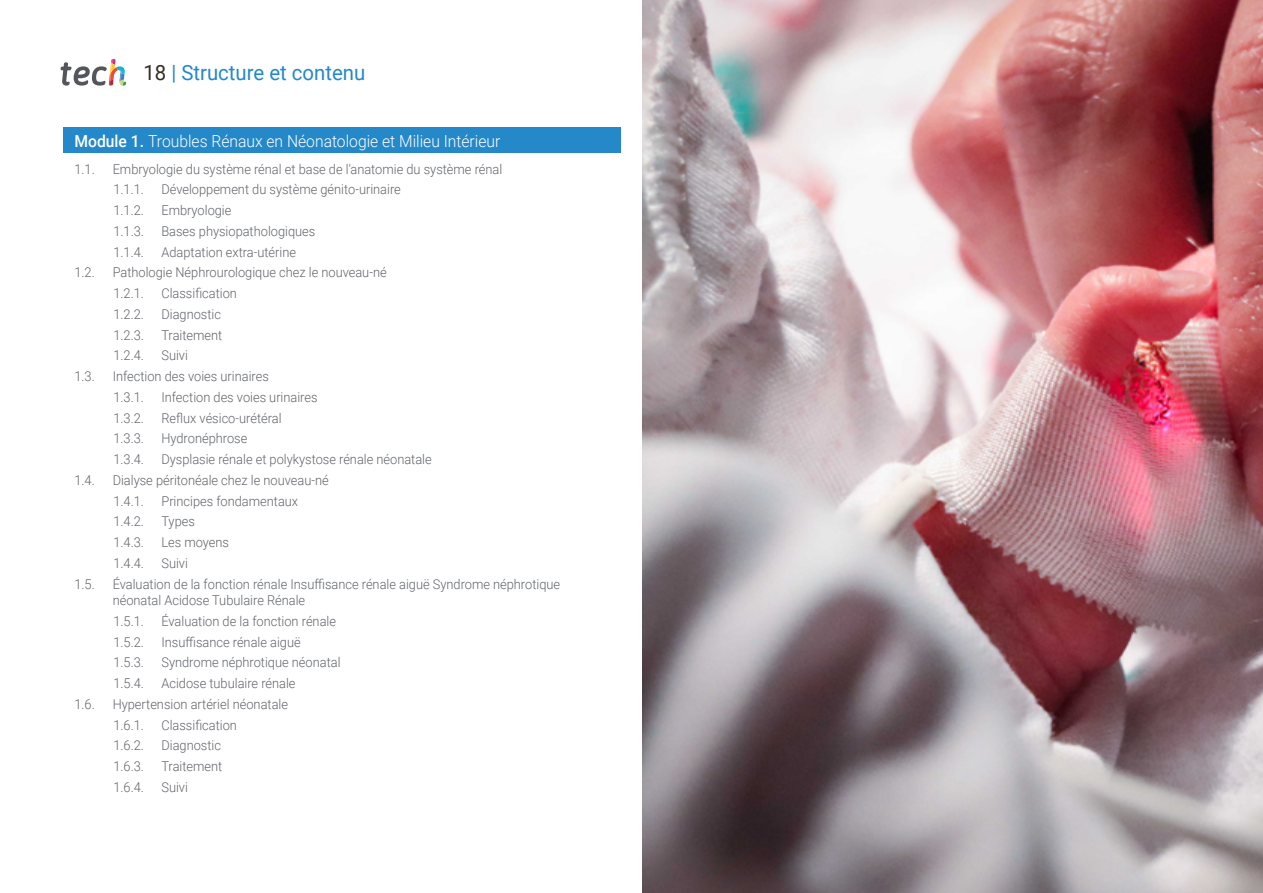
<style>
.page{position:relative;width:1263px;height:893px;background:#fff}
.page>*{position:absolute;margin:0;border:0;box-sizing:border-box;transform-origin:0 0}
.t1{font:21px "Roboto";color:#2488c9}
.t2{font:300 16.5px "Roboto";color:#fff;scale:.95 1}
.t3{font:300 13.5px/20.7px "Roboto";color:#61646a;scale:.95 1}
.s1{color:#312e20}
.s2{font-weight:500}
</style>
<div class="page">
<div style="left:63px;top:128px;width:558px;height:25px;background:#2488c9"></div>
<svg style="left:61px;top:59px;width:65px;height:27px"></svg>
<img style="left:642px;top:0;width:621px;height:893px">
<h1 class="t1" style="left:144px;top:57px;width:223px"><span class="s1">18</span> | Structure et contenu</h1>
<p class="t2" style="left:74px;top:129px;width:450px"><span class="s2">Module 1.</span> Troubles Rénaux en Néonatologie et Milieu Intérieur</p>
<p class="t3" style="left:74px;top:158px;width:23px">1.1.</p>
<p class="t3" style="left:113px;top:158px;width:412px">Embryologie du système rénal et base de l'anatomie du système rénal<br>1.1.1.</p>
<p class="t3" style="left:161px;top:179px;width:254px">Développement du système génito-urinaire</p>
<p class="t3" style="left:113px;top:200px;width:34px">1.1.2.</p>
<p class="t3" style="left:161px;top:200px;width:75px">Embryologie</p>
<p class="t3" style="left:113px;top:220px;width:34px">1.1.3.</p>
<p class="t3" style="left:161px;top:220px;width:164px">Bases physiopathologiques</p>
<p class="t3" style="left:113px;top:241px;width:34px">1.1.4.</p>
<p class="t3" style="left:161px;top:241px;width:143px">Adaptation extra-utérine</p>
<p class="t3" style="left:74px;top:262px;width:23px">1.2.</p>
<p class="t3" style="left:113px;top:262px;width:290px">Pathologie Néphrourologique chez le nouveau-né<br>1.2.1.</p>
<p class="t3" style="left:161px;top:283px;width:81px">Classification</p>
<p class="t3" style="left:113px;top:303px;width:34px">1.2.2.</p>
<p class="t3" style="left:161px;top:303px;width:64px">Diagnostic</p>
<p class="t3" style="left:113px;top:324px;width:34px">1.2.3.</p>
<p class="t3" style="left:161px;top:324px;width:66px">Traitement</p>
<p class="t3" style="left:113px;top:345px;width:34px">1.2.4.</p>
<p class="t3" style="left:161px;top:345px;width:29px">Suivi</p>
<p class="t3" style="left:74px;top:366px;width:23px">1.3.</p>
<p class="t3" style="left:113px;top:366px;width:166px">Infection des voies urinaires<br>1.3.1.</p>
<p class="t3" style="left:161px;top:386px;width:166px">Infection des voies urinaires</p>
<p class="t3" style="left:113px;top:407px;width:34px">1.3.2.</p>
<p class="t3" style="left:161px;top:407px;width:128px">Reflux vésico-urétéral</p>
<p class="t3" style="left:113px;top:428px;width:34px">1.3.3.</p>
<p class="t3" style="left:161px;top:428px;width:92px">Hydronéphrose</p>
<p class="t3" style="left:113px;top:448px;width:34px">1.3.4.</p>
<p class="t3" style="left:161px;top:448px;width:286px">Dysplasie rénale et polykystose rénale néonatale</p>
<p class="t3" style="left:74px;top:469px;width:23px">1.4.</p>
<p class="t3" style="left:113px;top:469px;width:229px">Dialyse péritonéale chez le nouveau-né<br>1.4.1.</p>
<p class="t3" style="left:161px;top:490px;width:145px">Principes fondamentaux</p>
<p class="t3" style="left:113px;top:511px;width:34px">1.4.2.</p>
<p class="t3" style="left:161px;top:511px;width:37px">Types</p>
<p class="t3" style="left:113px;top:531px;width:34px">1.4.3.</p>
<p class="t3" style="left:161px;top:531px;width:73px">Les moyens</p>
<p class="t3" style="left:113px;top:552px;width:34px">1.4.4.</p>
<p class="t3" style="left:161px;top:552px;width:29px">Suivi</p>
<p class="t3" style="left:74px;top:573px;width:23px">1.5.</p>
<p class="t3" style="left:113px;top:575px;width:472px;line-height:16.5px">Évaluation de la fonction rénale Insuffisance rénale aiguë Syndrome néphrotique néonatal Acidose Tubulaire Rénale</p>
<p class="t3" style="left:113px;top:610px;width:34px">1.5.1.</p>
<p class="t3" style="left:161px;top:610px;width:185px">Évaluation de la fonction rénale</p>
<p class="t3" style="left:113px;top:631px;width:34px">1.5.2.</p>
<p class="t3" style="left:161px;top:631px;width:148px">Insuffisance rénale aiguë</p>
<p class="t3" style="left:113px;top:652px;width:34px">1.5.3.</p>
<p class="t3" style="left:161px;top:652px;width:190px">Syndrome néphrotique néonatal</p>
<p class="t3" style="left:113px;top:672px;width:34px">1.5.4.</p>
<p class="t3" style="left:161px;top:672px;width:143px">Acidose tubulaire rénale</p>
<p class="t3" style="left:74px;top:693px;width:23px">1.6.</p>
<p class="t3" style="left:113px;top:693px;width:186px">Hypertension artériel néonatale<br>1.6.1.</p>
<p class="t3" style="left:161px;top:714px;width:81px">Classification</p>
<p class="t3" style="left:113px;top:735px;width:34px">1.6.2.</p>
<p class="t3" style="left:161px;top:735px;width:64px">Diagnostic</p>
<p class="t3" style="left:113px;top:755px;width:34px">1.6.3.</p>
<p class="t3" style="left:161px;top:755px;width:66px">Traitement</p>
<p class="t3" style="left:113px;top:776px;width:34px">1.6.4.</p>
<p class="t3" style="left:161px;top:776px;width:29px">Suivi</p>
</div>
